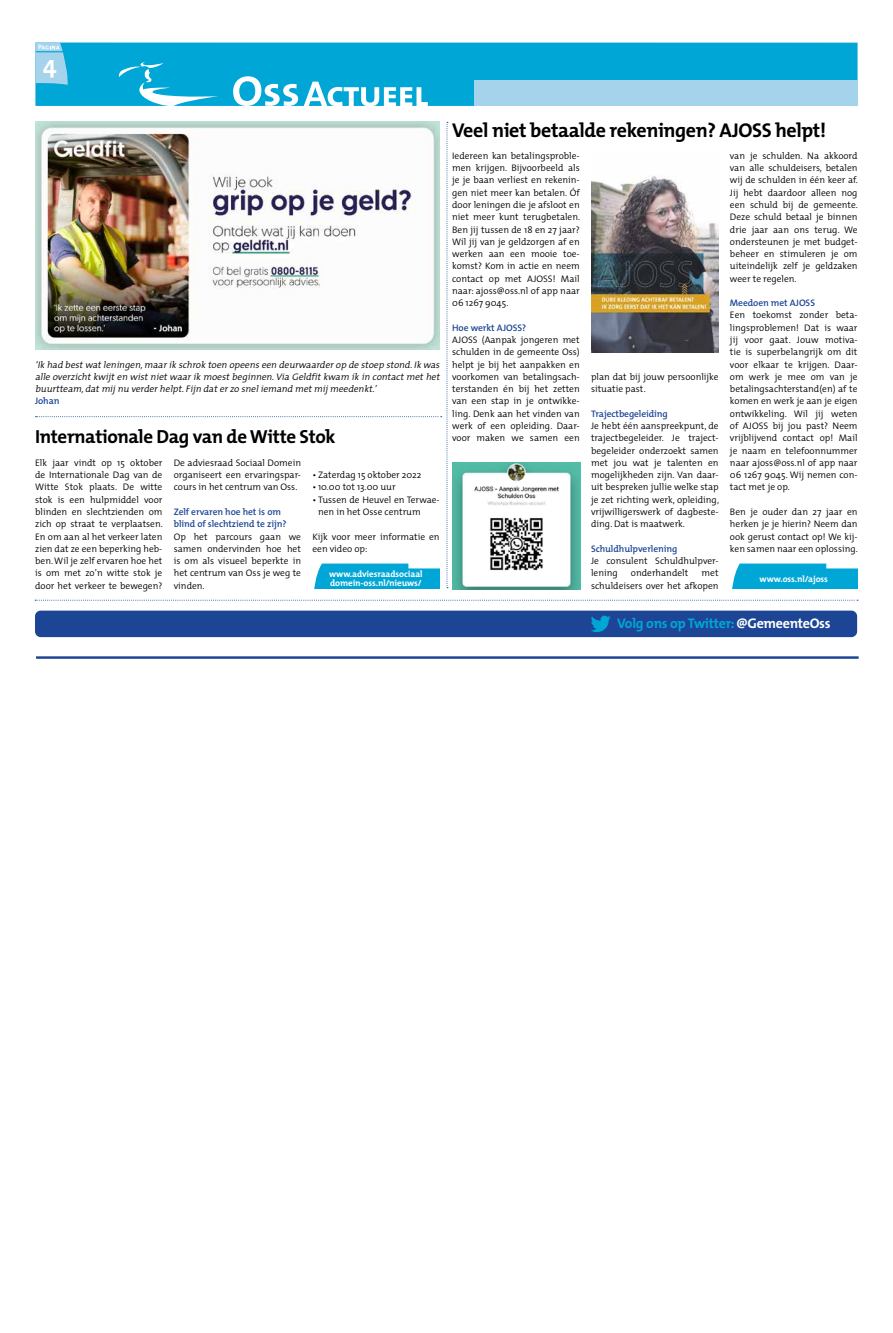
<style>
.page{position:relative;width:893px;height:1333px;background:#fff}
.page>*{position:absolute;margin:0;border:0;box-sizing:border-box;transform-origin:0 0}
.t1{font:700 25px "The Mix";color:#fff}
.t2{font:700 20px "The Mix";letter-spacing:-.02em;color:#000}
.t3{font:700 19px "The Mix";letter-spacing:-.02em;color:#000}
.t4{font:700 14px "The Mix";letter-spacing:-.02em;color:#00a6d6}
.t5{font:300 9.5px/12.3px "The Mix";color:#000;text-align:justify}
.t6{font:italic 300 9.5px/12.3px "The Mix";color:#000;text-align:justify}
.t7{font:600 9.5px/12.3px "The Mix";letter-spacing:-.01em;color:#1d4596}
.t8{font:700 9px/9.5px "The Mix";letter-spacing:-.01em;color:#fff}
.s1{color:#fff}
</style>
<div class="page">
<div style="left:35px;top:43px;width:822px;height:63px;background:#00a6d6"></div>
<svg style="left:119px;top:62px;width:99px;height:44px;background:#28b3dc"></svg>
<svg style="left:233px;top:76px;width:65px;height:30px"></svg>
<svg style="left:304px;top:82px;width:124px;height:24px"></svg>
<svg style="left:35px;top:43px;width:33px;height:42px"></svg>
<div style="left:474px;top:81px;width:383px;height:25px;background:#a5d3ec"></div>
<svg style="left:35px;top:599px;width:823px;height:1px"></svg>
<img style="left:36px;top:122px;width:412px;height:466px">
<hr style="left:36px;top:656px;width:822px;height:2px;background:#1d4596">
<img style="left:591px;top:176px;width:128px;height:176px">
<svg style="left:732px;top:563px;width:125px;height:25px;background:#18aed9"></svg>
<img style="left:453px;top:462px;width:127px;height:128px">
<div style="left:35px;top:610px;width:822px;height:27px;background:#1d4596;border-radius:6px"></div>
<svg style="left:591px;top:615px;width:20px;height:17px"></svg>
<h1 class="t1" style="left:43px;top:43px;width:15px">4</h1>
<p class="t6" style="left:35px;top:358px;width:409px">‘Ikhad bestwatleningen,maarikschroktoen opeenseen deurwaarderop destoep stond.Ikwas alleoverzichtkwijten wistnietwaarikmoestbeginnen.Via Geldfitkwam ikin contactmethet buurtteam,datmij nu verderhelpt.Fijn daterzo sneliemand metmij meedenkt.’</p>
<p class="t7" style="left:35px;top:395px;width:26px">Johan</p>
<h3 class="t3" style="left:35px;top:421px;width:302px">Internationale Dag van de Witte Stok</h3>
<p class="t5" style="left:35px;top:456px;width:129px">Elk jaar vindt op 15 oktober de Internationale Dag van de Witte Stok plaats. De witte stok is een hulpmiddel voor blinden en slechtzienden om zich op straat te verplaatsen.<br>En om aan al het verkeer laten zien dat ze een beperking heb&shy;ben. Wil je zelf ervaren hoe het is om met zo’n witte stok je door het verkeer te bewegen?</p>
<p class="t5" style="left:174px;top:456px;width:129px">De adviesraad Sociaal Domein organiseert een ervaringspar&shy;cours in het centrum van Oss.</p>
<p class="t5" style="left:312px;top:468px;width:111px">• Zaterdag 15 oktober 2022</p>
<p class="t5" style="left:312px;top:480px;width:85px">• 10.00 tot 13.00 uur</p>
<p class="t5" style="left:318px;top:493px;width:123px;text-indent:-6px">• Tussen de Heuvel en Terwae&shy;nen in het Osse centrum</p>
<p class="t5" style="left:312px;top:530px;width:129px">Kijk voor meer informatie en een video op:</p>
<p class="t7" style="left:174px;top:505px;width:114px">Zelf ervaren hoe het is om blind of slechtziend te zijn?</p>
<p class="t5" style="left:174px;top:530px;width:129px">Op het parcours gaan we samen ondervinden hoe het is om als visueel beperkte in het centrum van Oss je weg te vinden.</p>
<p class="t8" style="left:329px;top:569px;width:95px">www.adviesraadsociaal domein-oss.nl/nieuws/</p>
<h2 class="t2" style="left:452px;top:113px;width:375px">Veel niet betaalde rekeningen? AJOSS helpt!</h2>
<p class="t5" style="left:452px;top:149px;width:129px">Iedereen kan betalingsproble&shy;men krijgen. Bijvoorbeeld als je je baan verliest en rekenin&shy;gen niet meer kan betalen. Óf door leningen die je afsloot en niet meer kunt terugbetalen.<br>Ben jij tussen de 18 en 27 jaar?<br>Wil jij van je geldzorgen af en werken aan een mooie toe&shy;komst? Kom in actie en neem contact op met AJOSS! Mail naar: ajoss@oss.nl of app naar 06 1267 9045.</p>
<p class="t7" style="left:452px;top:321px;width:75px">Hoe werkt AJOSS?</p>
<p class="t5" style="left:452px;top:333px;width:129px">AJOSS (Aanpak jongeren met schulden in de gemeente Oss) helpt je bij het aanpakken en voorkomen van betalingsach&shy;terstanden én bij het zetten van een stap in je ontwikke&shy;ling. Denk aan het vinden van werk of een opleiding. Daar&shy;voor maken we samen een</p>
<p class="t5" style="left:730px;top:149px;width:129px">van je schulden. Na akkoord van alle schuldeisers, betalen wij de schulden in één keer af.<br>Jij hebt daardoor alleen nog een schuld bij de gemeente.<br>Deze schuld betaal je binnen drie jaar aan ons terug. We ondersteunen je met budget&shy;beheer en stimuleren je om uiteindelijk zelf je geldzaken weer te regelen.</p>
<p class="t7" style="left:730px;top:296px;width:87px">Meedoen met AJOSS</p>
<p class="t5" style="left:730px;top:309px;width:129px">Een toekomst zonder beta&shy;lingsproblemen! Dat is waar jij voor gaat. Jouw motiva&shy;tie is superbelangrijk om dit voor elkaar te krijgen. Daar&shy;om werk je mee om van je betalingsachterstand(en) af te komen en werk je aan je eigen ontwikkeling. Wil jij weten of AJOSS bij jou past? Neem vrijblijvend contact op! Mail je naam en telefoonnummer naar ajoss@oss.nl of app naar 06 1267 9045. Wij nemen con&shy;tact met je op.</p>
<p class="t5" style="left:730px;top:505px;width:129px">Ben je ouder dan 27 jaar en herken je je hierin? Neem dan ook gerust contact op! We kij&shy;ken samen naar een oplossing.</p>
<p class="t8" style="left:759px;top:573px;width:70px">www.oss.nl/ajoss</p>
<h3 class="t4" style="left:617px;top:611px;width:215px">Volg ons op Twitter: <span class="s1">@GemeenteOss</span></h3>
<p class="t5" style="left:591px;top:370px;width:129px">plan dat bij jouw persoonlijke situatie past.</p>
<p class="t7" style="left:591px;top:407px;width:78px">Trajectbegeleiding</p>
<p class="t5" style="left:591px;top:419px;width:130px">Je hebt één aanspreekpunt, de trajectbegeleider. Je traject&shy;begeleider onderzoekt samen met jou wat je talenten en mogelijkheden zijn. Van daar&shy;uit bespreken jullie welke stap je zet richting werk, opleiding, vrijwilligerswerk of dagbeste&shy;ding. Dat is maatwerk.</p>
<p class="t7" style="left:591px;top:542px;width:88px">Schuldhulpverlening</p>
<p class="t5" style="left:591px;top:554px;width:129px">Je consulent Schuldhulpver&shy;lening</p>
<p class="t5" style="left:631px;top:566px;width:59px">onderhandelt</p>
<p class="t5" style="left:591px;top:566px;width:129px;text-align:right">met<br>schuldeisers over het afkopen</p>
</div>
